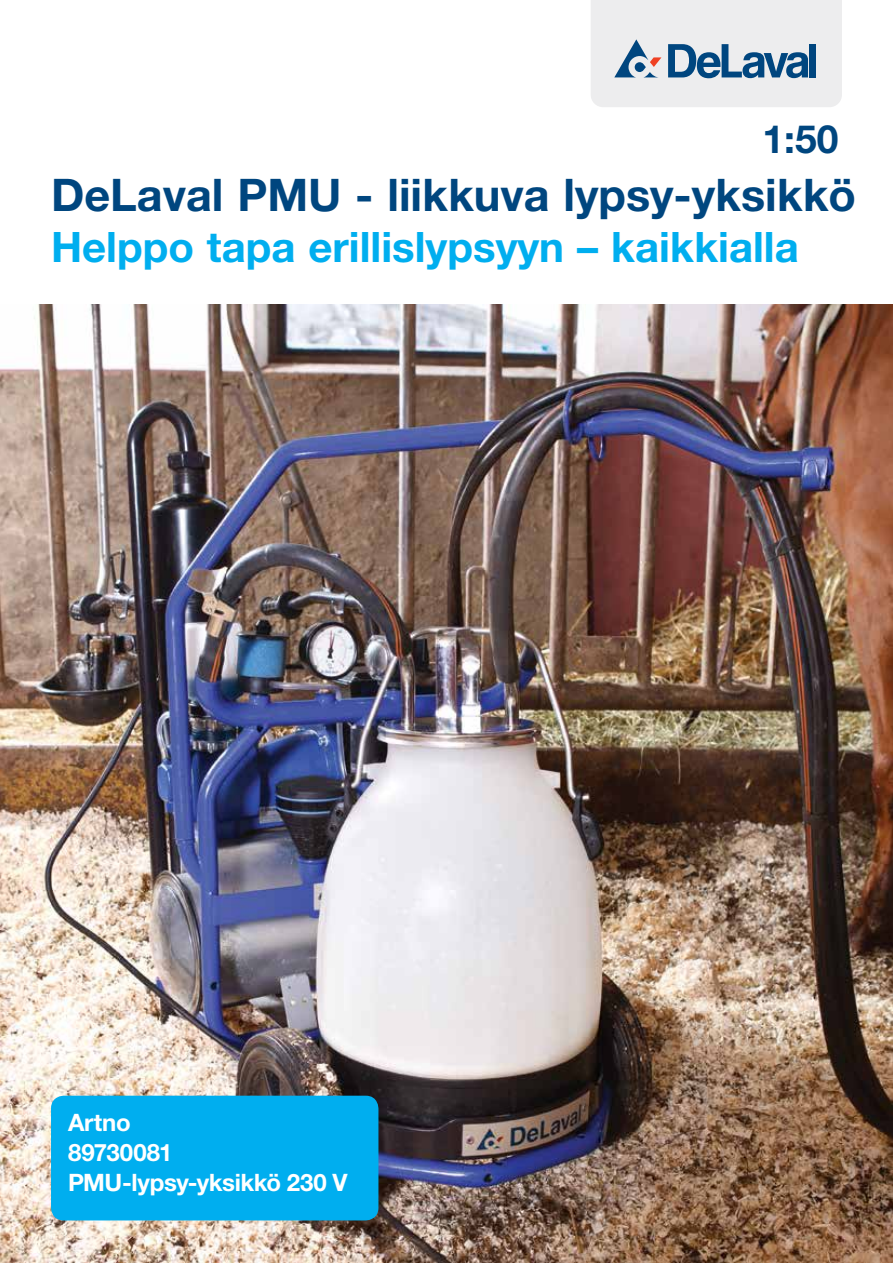
<style>
.page{position:relative;width:893px;height:1263px;background:#fff}
.page>*{position:absolute;margin:0;border:0;box-sizing:border-box;transform-origin:0 0}
.t1{font:700 45px "Helvetica Neue LT Std";color:#00467f}
.t2{font:700 42px "Helvetica Neue LT Std";color:#00aeef}
.t3{font:700 39px "Helvetica Neue LT Std";color:#00467f}
.t4{font:700 24px/30px "Helvetica Neue LT Std";letter-spacing:-.015em;color:#fff}
</style>
<div class="page">
<svg style="left:591px;top:0;width:251px;height:107px;background:#d2d9e1"></svg>
<img style="left:0;top:304px;width:893px;height:959px">
<div style="left:51px;top:1096px;width:327px;height:124px;background:#00aeef;border-radius:13px"></div>
<p class="t3" style="left:763px;top:115px;width:77px">1:50</p>
<p class="t1" style="left:51px;top:167px;width:806px">DeLaval PMU - liikkuva lypsy-yksikkö</p>
<p class="t2" style="left:51px;top:221px;width:749px">Helppo tapa erillislypsyyn – kaikkialla</p>
<p class="t4" style="left:68px;top:1107px;width:281px">Artno<br>89730081<br>PMU-lypsy-yksikkö 230 V</p>
</div>
